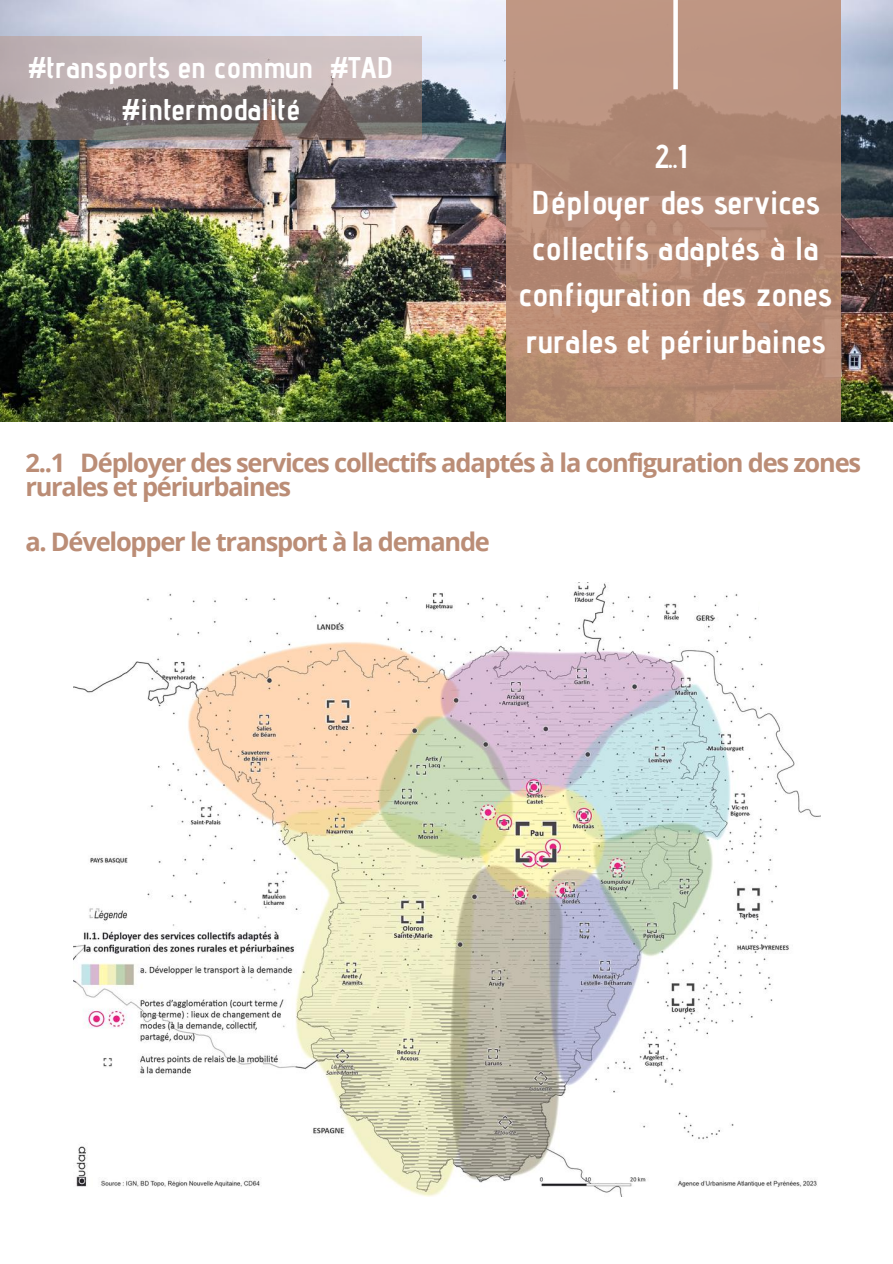
<style>
.page{position:relative;width:893px;height:1264px;background:#fff}
.page>*{position:absolute;margin:0;border:0;box-sizing:border-box;transform-origin:0 0}
.t1{font:700 33px/46px "Advent Pro";color:#fff;text-align:center}
.t2{font:700 30px/41.5px "Advent Pro";color:#fff;text-align:center}
.t3{font:700 25.5px/24.8px "Open Sans";letter-spacing:-.05em;color:#bb8d76}
</style>
<div class="page">
<img style="left:0;top:0;width:892px;height:422px">
<div style="left:505px;top:0;width:335px;height:422px;background:linear-gradient(to right,#b88e79,#b38a76)"></div>
<svg style="left:673px;top:0;width:4px;height:89px"></svg>
<svg style="left:0;top:37px;width:422px;height:102px;background:#9f9392"></svg>
<img style="left:73px;top:582px;width:747px;height:614px">
<svg style="left:758px;top:582px;width:62px;height:89px"></svg>
<p class="t2" style="left:28px;top:46px;width:367px">#transports en commun #TAD #intermodalité</p>
<p class="t1" style="left:519px;top:133px;width:314px">2..1<br>Déployer des services collectifs adaptés à la configuration des zones rurales et périurbaines</p>
<p class="t3" style="left:25px;top:449px;width:837px">2..1 Déployer des services collectifs adaptés à la configuration des zones rurales et périurbaines</p>
<p class="t3" style="left:25px;top:528px;width:466px">a. Développer le transport à la demande</p>
</div>
